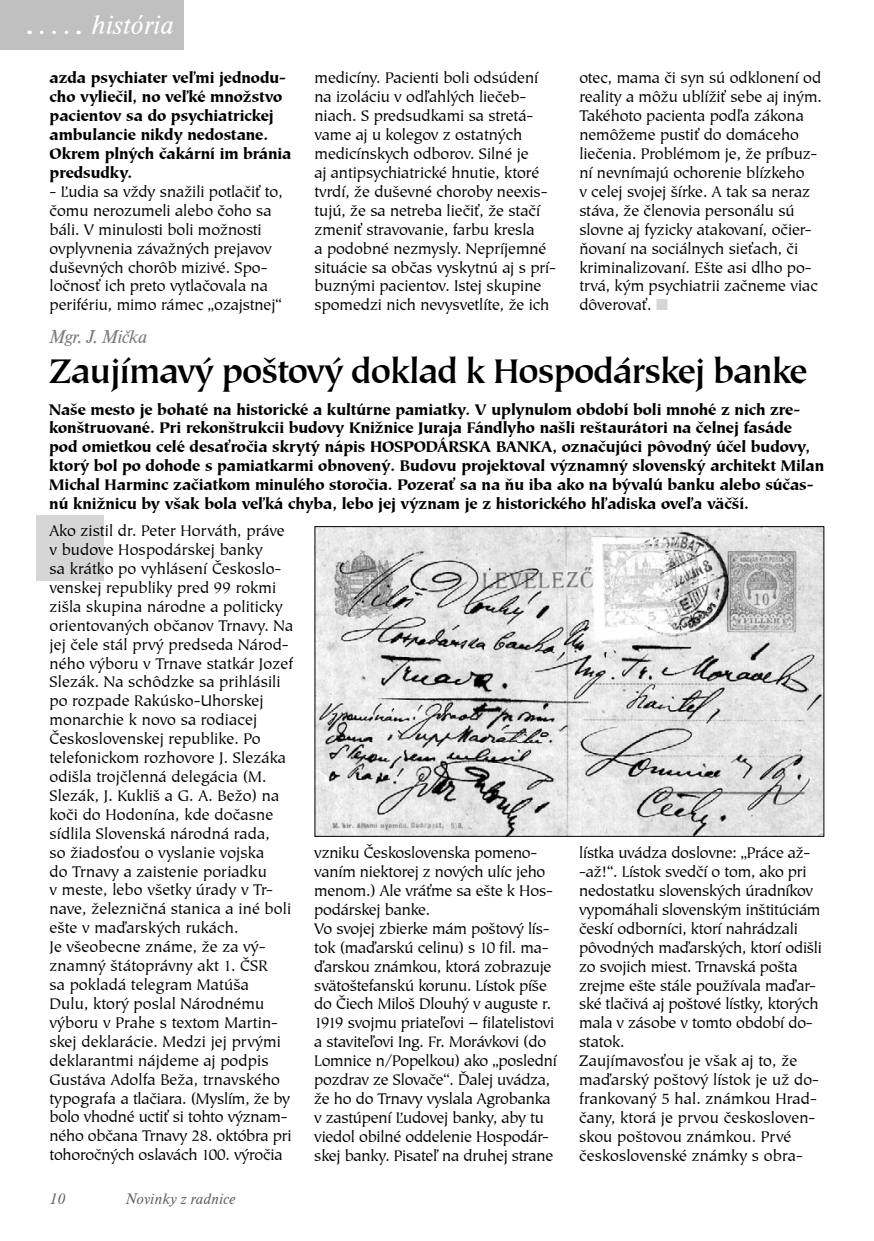
<style>
.page{position:relative;width:874px;height:1241px;background:#fff}
.page>*{position:absolute;margin:0;border:0;box-sizing:border-box;transform-origin:0 0}
.Nadpis_hlavny{font:500 35px "Tiepolo Itc T";letter-spacing:-.01em;color:#000}
.t1{font:28px "Timeless T Ligh Ital";color:#fff}
.autor{font:19.25px "Timeless T Ligh Ital";letter-spacing:-.03em;color:#7c7c7c}
.bezny_txt_9{font:15.75px/18.9px "Tiepolo Itc T";color:#000}
.perex{font:15.75px/18.9px "Tiepolo Itc T Blac";color:#000}
.tiepolo_pltč{font:15.75px/18.9px "Tiepolo Itc T Blac";color:#000}
.t2{font:15.75px "Timeless T Ligh Ital";color:#636363}
</style>
<div class="page">
<div style="left:0;top:0;width:184px;height:50px;background:#c0c0c0"></div>
<div style="left:37px;top:515px;width:67px;height:66px;background:#d6d6d6"></div>
<svg style="left:29px;top:31px;width:50px;height:3px"></svg>
<img style="left:316px;top:528px;width:505px;height:306px">
<div style="left:314px;top:526px;width:509px;height:310px;border:1px solid #000"></div>
<p class="t1" style="left:91px;top:9px;width:84px">história</p>
<p class="tiepolo_pltč" style="left:50px;top:69px;width:243px">azda psychiater veľmi jednodu&shy;cho vyliečil, no veľké množstvo pacientov sa do psychiatrickej ambulancie nikdy nedostane.<br>Okrem plných čakární im bránia predsudky.</p>
<p class="bezny_txt_9" style="left:50px;top:182px;width:234px">- Ľudia sa vždy snažili potlačiť to, čomu nerozumeli alebo čoho sa báli. V minulosti boli možnosti ovplyvnenia závažných prejavov duševných chorôb mizivé. Spo&shy;ločnosť ich preto vytlačovala na perifériu, mimo rámec „ozajstnej“</p>
<p class="autor" style="left:49px;top:326px;width:99px">Mgr. J. Mička</p>
<p class="bezny_txt_9" style="left:314px;top:68px;width:243px">medicíny. Pacienti boli odsúdení na izoláciu v odľahlých liečeb&shy;niach. S predsudkami sa stretá&shy;vame aj u kolegov z ostatných medicínskych odborov. Silné je<br>aj antipsychiatrické hnutie, ktoré tvrdí, že duševné choroby neexis&shy;tujú, že sa netreba liečiť, že stačí zmeniť stravovanie, farbu kresla<br>a podobné nezmysly. Nepríjemné situácie sa občas vyskytnú aj s prí&shy;buznými pacientov. Istej skupine spomedzi nich nevysvetlíte, že ich</p>
<p class="bezny_txt_9" style="left:579px;top:68px;width:244px">otec, mama či syn sú odklonení od reality a môžu ublížiť sebe aj iným.<br>Takéhoto pacienta podľa zákona nemôžeme pustiť do domáceho liečenia. Problémom je, že príbuz&shy;ní nevnímajú ochorenie blízkeho<br>v celej svojej šírke. A tak sa neraz stáva, že členovia personálu sú slovne aj fyzicky atakovaní, očier&shy;ňovaní na sociálnych sieťach, či kriminalizovaní. Ešte asi dlho po&shy;trvá, kým psychiatrii začneme viac dôverovať.</p>
<p class="Nadpis_hlavny" style="left:49px;top:347px;width:759px">Zaujímavý poštový doklad k Hospodárskej banke</p>
<p class="perex" style="left:49px;top:399px;width:776px">Naše mesto je bohaté na historické a kultúrne pamiatky. V uplynulom období boli mnohé z nich zre&shy;konštruované. Pri rekonštrukcii budovy Knižnice Juraja Fándlyho našli reštaurátori na čelnej fasáde pod omietkou celé desaťročia skrytý nápis HOSPODÁRSKA BANKA, označujúci pôvodný účel budovy, ktorý bol po dohode s pamiatkarmi obnovený. Budovu projektoval významný slovenský architekt Milan Michal Harminc začiatkom minulého storočia. Pozerať sa na ňu iba ako na bývalú banku alebo súčas&shy;nú knižnicu by však bola veľká chyba, lebo jej význam je z historického hľadiska oveľa väčší.</p>
<p class="bezny_txt_9" style="left:49px;top:521px;width:245px">Ako zistil dr. Peter Horváth, práve v budove Hospodárskej banky<br>sa krátko po vyhlásení Českoslo&shy;venskej republiky pred 99 rokmi zišla skupina národne a politicky orientovaných občanov Trnavy. Na jej čele stál prvý predseda Národ&shy;ného výboru v Trnave statkár Jozef<br>Slezák. Na schôdzke sa prihlásili po rozpade Rakúsko-Uhorskej monarchie k novo sa rodiacej<br>Československej republike. Po telefonickom rozhovore J. Slezáka odišla trojčlenná delegácia (M.<br>Slezák, J. Kukliš a G. A. Bežo) na koči do Hodonína, kde dočasne sídlila Slovenská národná rada,<br>so žiadosťou o vyslanie vojska<br>do Trnavy a zaistenie poriadku<br>v meste, lebo všetky úrady v Tr&shy;nave, železničná stanica a iné boli ešte v maďarských rukách.</p>
<p class="bezny_txt_9" style="left:49px;top:937px;width:243px">Je všeobecne známe, že za vý&shy;znamný štátoprávny akt 1. ČSR<br>sa pokladá telegram Matúša<br>Dulu, ktorý poslal Národnému výboru v Prahe s textom Martin&shy;skej deklarácie. Medzi jej prvými deklarantmi nájdeme aj podpis<br>Gustáva Adolfa Beža, trnavského typografa a tlačiara. (Myslím, že by bolo vhodné uctiť si tohto význam&shy;ného občana Trnavy 28. októbra pri tohoročných oslavách 100. výročia</p>
<p class="t2" style="left:50px;top:1189px;width:17px">10</p>
<p class="t2" style="left:126px;top:1189px;width:111px">Novinky z radnice</p>
<p class="bezny_txt_9" style="left:314px;top:843px;width:240px">vzniku Československa pomeno&shy;vaním niektorej z nových ulíc jeho menom.) Ale vráťme sa ešte k Hos&shy;podárskej banke.</p>
<p class="bezny_txt_9" style="left:314px;top:918px;width:244px">Vo svojej zbierke mám poštový lís&shy;tok (maďarskú celinu) s 10 fil. ma&shy;ďarskou známkou, ktorá zobrazuje svätoštefanskú korunu. Lístok píše do Čiech Miloš Dlouhý v auguste r.<br>1919 svojmu priateľovi – filatelistovi a staviteľovi Ing. Fr. Morávkovi (do Lomnice n/Popelkou) ako „poslední pozdrav ze Slovače“. Ďalej uvádza, že ho do Trnavy vyslala Agrobanka v zastúpení Ľudovej banky, aby tu viedol obilné oddelenie Hospodár&shy;skej banky. Pisateľ na druhej strane</p>
<p class="bezny_txt_9" style="left:579px;top:843px;width:244px">lístka uvádza doslovne: „Práce až--až!“. Lístok svedčí o tom, ako pri nedostatku slovenských úradníkov vypomáhali slovenským inštitúciám českí odborníci, ktorí nahrádzali pôvodných maďarských, ktorí odišli zo svojich miest. Trnavská pošta zrejme ešte stále používala maďar&shy;ské tlačivá aj poštové lístky, ktorých mala v zásobe v tomto období do&shy;statok.</p>
<p class="bezny_txt_9" style="left:579px;top:1051px;width:241px">Zaujímavosťou je však aj to, že maďarský poštový lístok je už do&shy;frankovaný 5 hal. známkou Hrad&shy;čany, ktorá je prvou českosloven&shy;skou poštovou známkou. Prvé československé známky s obra-</p>
</div>
